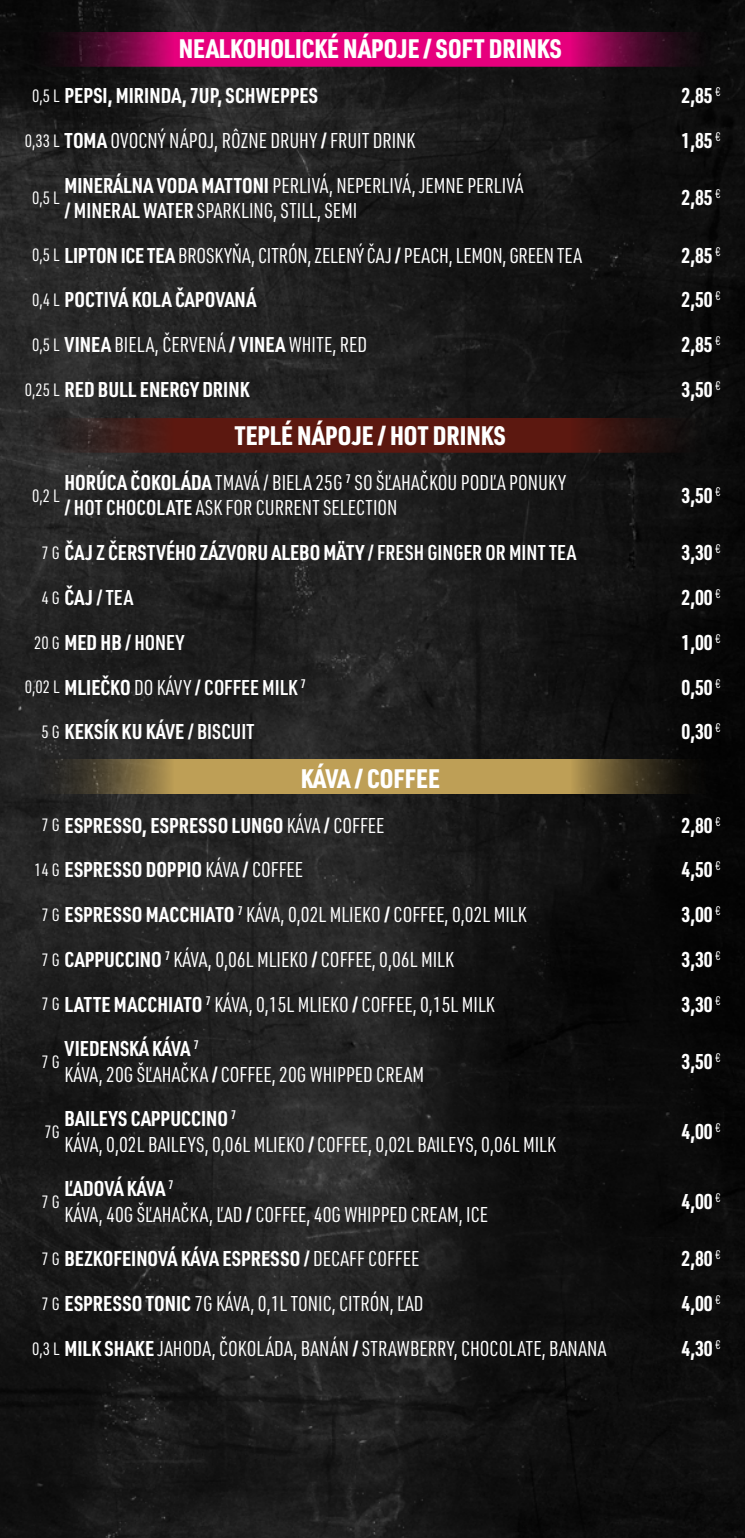
<style>
.page{position:relative;width:745px;height:1538px;background:#fff}
.page>*{position:absolute;margin:0;border:0;box-sizing:border-box;transform-origin:0 0}
.t1{font:900 26.25px "URWDIN Cond";color:#fff}
.t2{font:21px/25.2px "URWDIN Cond";color:#fff}
.t3{font:700 21px "URWDIN Cond";color:#fff}
.t4{font:600 21px "URWDIN Cond";color:#fff}
.t5{font:17.5px "URWDIN Cond";color:#fff}
.s1{font-weight:400;font-size:17.5px}
.s2{font-size:17.5px}
.s3{font-weight:700}
.s4{font-weight:600}
.s5{font-weight:400}
</style>
<div class="page">
<img style="left:0;top:0;width:744px;height:1538px">
<svg style="left:25px;top:418px;width:694px;height:34px;fill:#5c1810"></svg>
<svg style="left:25px;top:759px;width:694px;height:35px;fill:#be9f56"></svg>
<svg style="left:25px;top:32px;width:694px;height:35px;fill:#e6007d"></svg>
<p class="t1" style="left:179px;top:31px;width:384px">NEALKOHOLICKÉ NÁPOJE / SOFT DRINKS</p>
<p class="t3" style="left:32px;top:81px;width:287px"><span class="s1">0,5 L</span> PEPSI, MIRINDA, 7UP, SCHWEPPES</p>
<p class="t3" style="left:681px;top:81px;width:41px">2,85 <sup>€</sup></p>
<p class="t2" style="left:25px;top:127px;width:392px"><span class="s2">0,33 L</span> <span class="s3">TOMA</span> OVOCNÝ NÁPOJ, RÔZNE DRUHY <span class="s4">/</span> FRUIT DRINK</p>
<p class="t3" style="left:681px;top:126px;width:41px">1,85 <sup>€</sup></p>
<p class="t5" style="left:32px;top:186px;width:29px">0,5 L</p>
<p class="t2" style="left:64px;top:172px;width:460px"><span class="s3">MINERÁLNA VODA MATTONI</span> PERLIVÁ, NEPERLIVÁ, JEMNE PERLIVÁ <span class="s4">/ MINERAL WATER</span> SPARKLING, STILL, SEMI</p>
<p class="t3" style="left:681px;top:184px;width:41px">2,85 <sup>€</sup></p>
<p class="t2" style="left:32px;top:242px;width:551px"><span class="s2">0,5 L</span> <span class="s3">LIPTON ICE TEA</span> BROSKYŇA, CITRÓN, ZELENÝ ČAJ <span class="s4">/</span> PEACH, LEMON, GREEN TEA</p>
<p class="t3" style="left:681px;top:241px;width:41px">2,85 <sup>€</sup></p>
<p class="t3" style="left:32px;top:286px;width:225px"><span class="s1">0,4 L</span> POCTIVÁ KOLA ČAPOVANÁ</p>
<p class="t3" style="left:681px;top:286px;width:41px">2,50 <sup>€</sup></p>
<p class="t2" style="left:32px;top:331px;width:336px"><span class="s2">0,5 L</span> <span class="s3">VINEA</span> BIELA, ČERVENÁ <span class="s3">/ VINEA</span> WHITE, RED</p>
<p class="t3" style="left:681px;top:330px;width:41px">2,85 <sup>€</sup></p>
<p class="t3" style="left:25px;top:375px;width:226px"><span class="s1">0,25 L</span> RED BULL ENERGY DRINK</p>
<p class="t3" style="left:681px;top:375px;width:41px">3,50 <sup>€</sup></p>
<p class="t1" style="left:234px;top:418px;width:272px">TEPLÉ NÁPOJE / HOT DRINKS</p>
<p class="t2" style="left:64px;top:469px;width:502px"><span class="s3">HORÚCA ČOKOLÁDA</span> TMAVÁ / BIELA 25G <sup>7</sup> SO ŠĽAHAČKOU PODĽA PONUKY <span class="s4">/ HOT CHOCOLATE</span> ASK FOR CURRENT SELECTION</p>
<p class="t5" style="left:32px;top:484px;width:29px">0,2 L</p>
<p class="t3" style="left:681px;top:481px;width:41px">3,50 <sup>€</sup></p>
<p class="t3" style="left:42px;top:538px;width:536px"><span class="s1">7 G</span> ČAJ Z ČERSTVÉHO ZÁZVORU ALEBO MÄTY <span class="s4">/ FRESH GINGER OR MINT TEA</span></p>
<p class="t3" style="left:681px;top:538px;width:41px">3,30 <sup>€</sup></p>
<p class="t4" style="left:42px;top:583px;width:93px"><span class="s1">4 G</span> <span class="s3">ČAJ</span> / TEA</p>
<p class="t3" style="left:681px;top:583px;width:41px">2,00 <sup>€</sup></p>
<p class="t4" style="left:34px;top:628px;width:151px"><span class="s1">20 G</span> <span class="s3">MED HB</span> / HONEY</p>
<p class="t3" style="left:681px;top:628px;width:41px">1,00 <sup>€</sup></p>
<p class="t4" style="left:25px;top:673px;width:282px"><span class="s1">0,02 L</span> <span class="s3">MLIEČKO</span> <span class="s5">DO KÁVY</span> / COFFEE MILK <sup>7</sup></p>
<p class="t3" style="left:681px;top:673px;width:41px">0,50 <sup>€</sup></p>
<p class="t3" style="left:42px;top:717px;width:214px"><span class="s1">5 G</span> KEKSÍK KU KÁVE <span class="s4">/ BISCUIT</span></p>
<p class="t3" style="left:681px;top:717px;width:41px">0,30 <sup>€</sup></p>
<p class="t1" style="left:300px;top:760px;width:140px">KÁVA / COFFEE</p>
<p class="t3" style="left:42px;top:811px;width:344px"><span class="s1">7 G</span> ESPRESSO, ESPRESSO LUNGO <span class="s5">KÁVA</span> <span class="s4">/</span> <span class="s5">COFFEE</span></p>
<p class="t3" style="left:681px;top:811px;width:41px">2,80 <sup>€</sup></p>
<p class="t3" style="left:34px;top:855px;width:270px"><span class="s1">14 G</span> ESPRESSO DOPPIO <span class="s5">KÁVA</span> <span class="s4">/</span> <span class="s5">COFFEE</span></p>
<p class="t3" style="left:681px;top:855px;width:41px">4,50 <sup>€</sup></p>
<p class="t2" style="left:42px;top:901px;width:486px"><span class="s2">7 G</span> <span class="s3">ESPRESSO MACCHIATO</span> <sup>7</sup> KÁVA, 0,02L MLIEKO <span class="s4">/</span> COFFEE, 0,02L MILK</p>
<p class="t3" style="left:681px;top:900px;width:41px">3,00 <sup>€</sup></p>
<p class="t2" style="left:42px;top:946px;width:413px"><span class="s2">7 G</span> <span class="s3">CAPPUCCINO</span> <sup>7</sup> KÁVA, 0,06L MLIEKO <span class="s4">/</span> COFFEE, 0,06L MILK</p>
<p class="t3" style="left:681px;top:945px;width:41px">3,30 <sup>€</sup></p>
<p class="t2" style="left:42px;top:991px;width:454px"><span class="s2">7 G</span> <span class="s3">LATTE MACCHIATO</span> <sup>7</sup> KÁVA, 0,15L MLIEKO <span class="s4">/</span> COFFEE, 0,15L MILK</p>
<p class="t3" style="left:681px;top:990px;width:41px">3,30 <sup>€</sup></p>
<p class="t5" style="left:42px;top:1050px;width:20px">7 G</p>
<p class="t2" style="left:64px;top:1036px;width:361px"><span class="s3">VIEDENSKÁ KÁVA</span> <sup>7<br></sup>KÁVA, 20G ŠĽAHAČKA <span class="s4">/</span> COFFEE, 20G WHIPPED CREAM</p>
<p class="t3" style="left:681px;top:1047px;width:41px">3,50 <sup>€</sup></p>
<p class="t2" style="left:64px;top:1105px;width:492px"><span class="s3">BAILEYS CAPPUCCINO</span> <sup>7<br></sup>KÁVA, 0,02L BAILEYS, 0,06L MLIEKO <span class="s4">/</span> COFFEE, 0,02L BAILEYS, 0,06L MILK</p>
<p class="t5" style="left:44px;top:1120px;width:17px">7G</p>
<p class="t2" style="left:64px;top:1175px;width:424px"><span class="s3">ĽADOVÁ KÁVA</span> <sup>7<br></sup>KÁVA, 40G ŠĽAHAČKA, ĽAD <span class="s4">/</span> COFFEE, 40G WHIPPED CREAM, ICE</p>
<p class="t5" style="left:42px;top:1190px;width:20px">7 G</p>
<p class="t3" style="left:681px;top:1117px;width:41px">4,00 <sup>€</sup></p>
<p class="t3" style="left:681px;top:1187px;width:41px">4,00 <sup>€</sup></p>
<p class="t3" style="left:42px;top:1244px;width:379px"><span class="s1">7 G</span> BEZKOFEINOVÁ KÁVA ESPRESSO <span class="s4">/</span> <span class="s5">DECAFF COFFEE</span></p>
<p class="t3" style="left:681px;top:1244px;width:41px">2,80 <sup>€</sup></p>
<p class="t2" style="left:42px;top:1290px;width:383px"><span class="s2">7 G</span> <span class="s3">ESPRESSO TONIC</span> 7G KÁVA, 0,1L TONIC, CITRÓN, ĽAD</p>
<p class="t3" style="left:681px;top:1289px;width:41px">4,00 <sup>€</sup></p>
<p class="t2" style="left:32px;top:1335px;width:575px"><span class="s2">0,3 L</span> <span class="s3">MILK SHAKE</span> JAHODA, ČOKOLÁDA, BANÁN <span class="s4">/</span> STRAWBERRY, CHOCOLATE, BANANA</p>
<p class="t3" style="left:681px;top:1334px;width:41px">4,30 <sup>€</sup></p>
</div>
